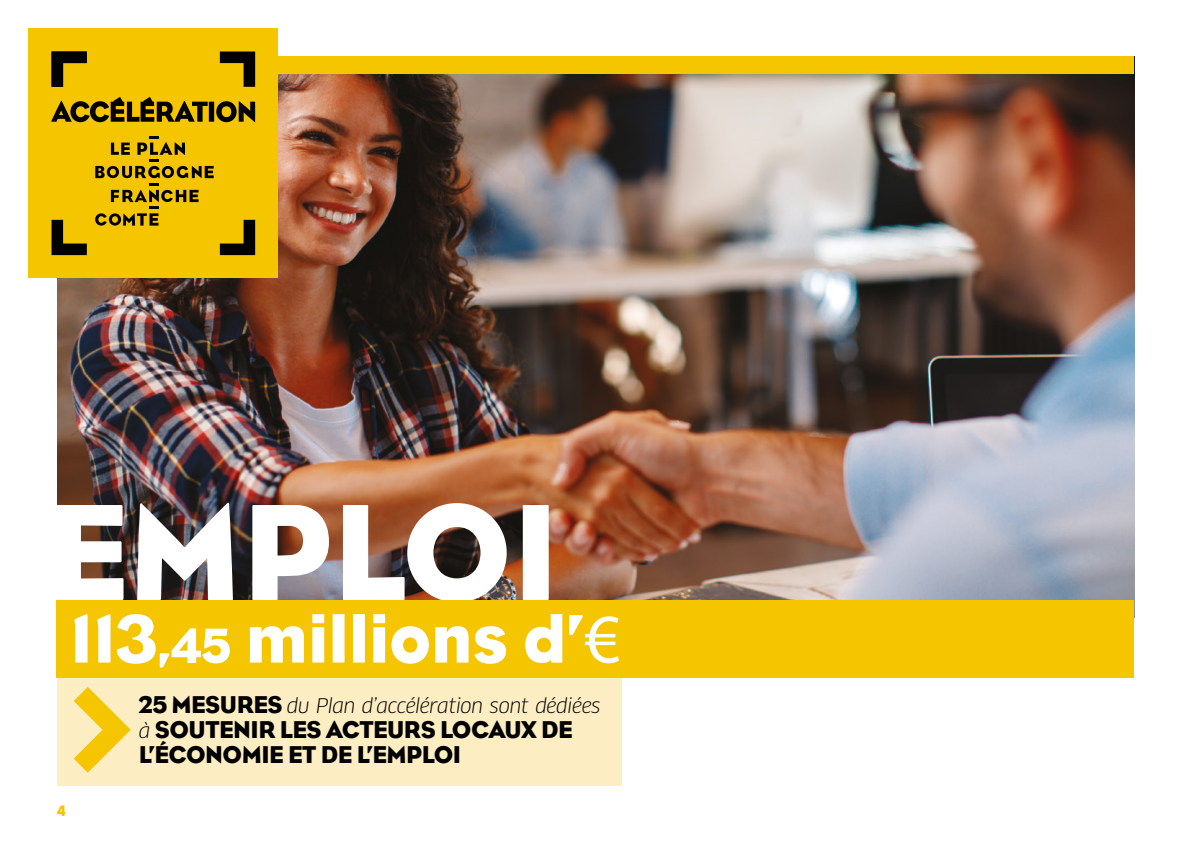
<style>
.page{position:relative;width:1191px;height:842px;background:#fff}
.page>*{position:absolute;margin:0;border:0;box-sizing:border-box;transform-origin:0 0}
.t1{font:140px "Eagle";color:#fff}
.t2{font:70px "Eagle";color:#fff}
.t3{font:24.8px/24.8px "Eagle";letter-spacing:-.02em;color:#000}
.t4{font:italic 19.6px "Clan Pro";letter-spacing:-.02em;color:#000}
.t5{font:900 14px "Clan Pro";color:#f5c500}
.s1{font-size:50px}
.s2{font-family:"Myriad Pro"}
.s3{font-family:"Eagle";font-style:normal;font-size:24.8px}
.s4{font-family:"Clan Pro";font-style:italic;font-size:19.6px}
</style>
<div class="page">
<img style="left:57px;top:73px;width:1077px;height:527px">
<div style="left:57px;top:56px;width:1077px;height:17px;background:#f5c500"></div>
<div style="left:57px;top:600px;width:1077px;height:78px;background:#f5c500"></div>
<div style="left:28px;top:28px;width:250px;height:250px;background:#f5c500"></div>
<div style="left:209px;top:102px;width:5px;height:20px;background:#000"></div>
<svg style="left:216px;top:101px;width:39px;height:21px"></svg>
<svg style="left:51px;top:97px;width:157px;height:25px"></svg>
<svg style="left:95px;top:136px;width:119px;height:90px"></svg>
<svg style="left:220px;top:52px;width:35px;height:35px"></svg>
<svg style="left:52px;top:220px;width:35px;height:35px"></svg>
<svg style="left:220px;top:220px;width:35px;height:35px"></svg>
<svg style="left:52px;top:52px;width:35px;height:35px"></svg>
<div style="left:57px;top:678px;width:564px;height:107px;background:#fdedc3"></div>
<svg style="left:74px;top:687px;width:57px;height:86px"></svg>
<h1 class="t1" style="left:46px;top:473px;width:515px">EMPLOI</h1>
<h2 class="t2" style="left:70px;top:599px;width:551px">113<span class="s1">,45</span> millions d’<span class="s2">€</span></h2>
<p class="t4" style="left:139px;top:694px;width:463px"><span class="s3">25 MESURES</span> du Plan d’accélération sont dédiées</p>
<p class="t3" style="left:139px;top:717px;width:435px"><span class="s4">à</span> SOUTENIR LES ACTEURS LOCAUX DE<br>L’ÉCONOMIE ET DE L’EMPLOI</p>
<p class="t5" style="left:57px;top:803px;width:10px">4</p>
</div>
